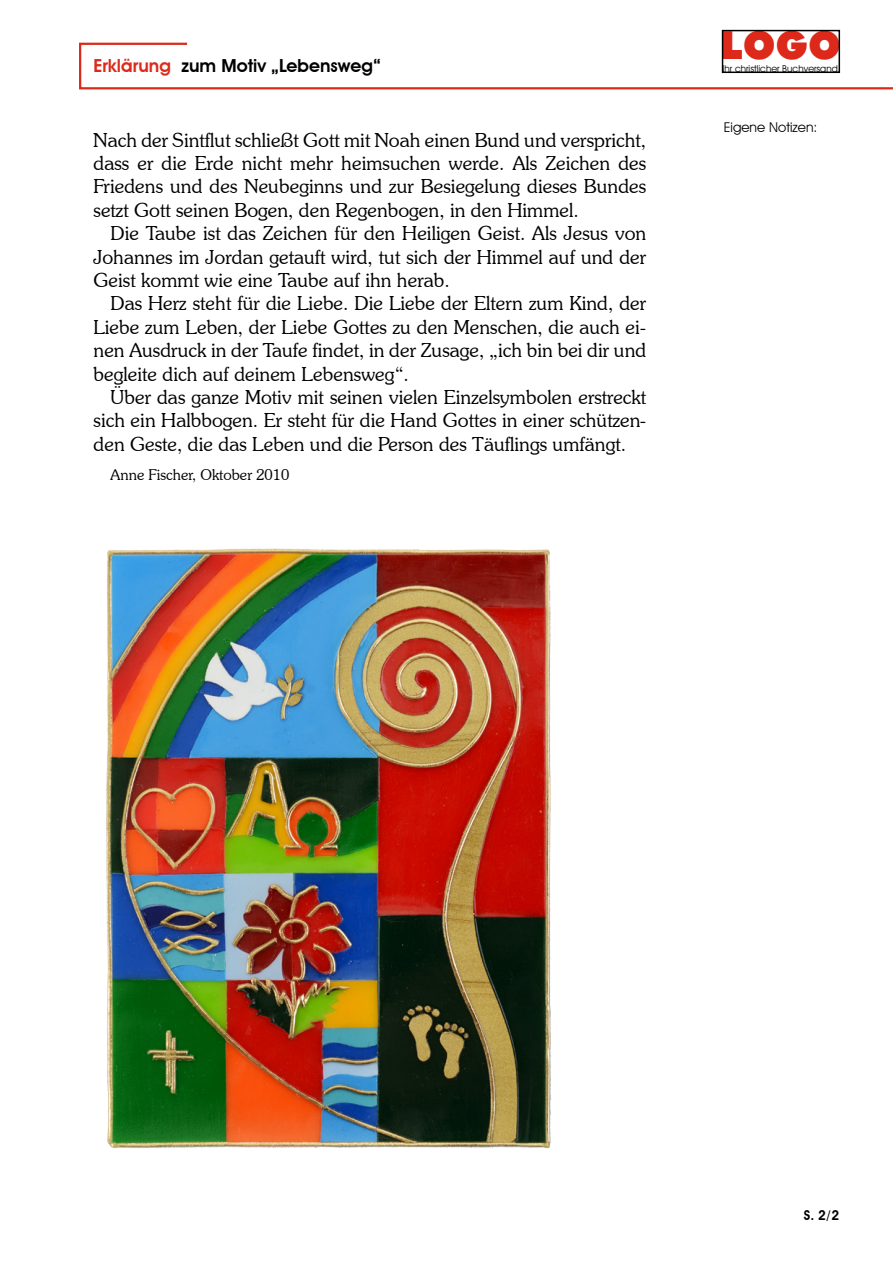
<style>
.page{position:relative;width:893px;height:1263px;background:#fff}
.page>*{position:absolute;margin:0;border:0;box-sizing:border-box;transform-origin:0 0}
.t1{font:900 38.85px "Futura BT";color:#dc291a}
.t2{font:300 19.5px/23.4px "Souvenir IT Cby BT";color:#000;text-align:justify}
.t3{font:600 18px "Avant Garde IT Cby BT";color:#000}
.t4{font:300 15px "Souvenir IT Cby BT";color:#000}
.t5{font:13.5px "Avant Garde IT Cby BT";color:#000}
.t6{font:600 13.5px "Avant Garde IT Cby BT";color:#000}
.t7{font:9.6px "Avant Garde IT Cby BT";color:#000}
.s1{color:#dc291a}
</style>
<div class="page">
<div style="left:722px;top:30px;width:118px;height:43px;border:2px solid #000"></div>
<svg style="left:79px;top:42px;width:814px;height:48px"></svg>
<img style="left:106px;top:548px;width:445px;height:601px">
<p class="t3" style="left:94px;top:55px;width:289px"><span class="s1">Erklärung</span> zum Motiv „Lebensweg“</p>
<p class="t2" style="left:94px;top:128px;width:554px">Nach der Sintflut schließt Gott mit Noah einen Bund und verspricht, dass er die Erde nicht mehr heimsuchen werde. Als Zeichen des Friedens und des Neubeginns und zur Besiegelung dieses Bundes setzt Gott seinen Bogen, den Regenbogen, in den Himmel.</p>
<p class="t2" style="left:94px;top:221px;width:554px;text-indent:17px">Die Taube ist das Zeichen für den Heiligen Geist. Als Jesus von Johannes im Jordan getauft wird, tut sich der Himmel auf und der Geist kommt wie eine Taube auf ihn herab.</p>
<p class="t2" style="left:94px;top:292px;width:554px;text-indent:17px">Das Herz steht für die Liebe. Die Liebe der Eltern zum Kind, der Liebe zum Leben, der Liebe Gottes zu den Menschen, die auch ei&shy;nen Ausdruck in der Taufe findet, in der Zusage, „ich bin bei dir und begleite dich auf deinem Lebensweg“.</p>
<p class="t2" style="left:94px;top:385px;width:554px;text-indent:17px">Über das ganze Motiv mit seinen vielen Einzelsymbolen erstreckt sich ein Halbbogen. Er steht für die Hand Gottes in einer schützen&shy;den Geste, die das Leben und die Person des Täuflings umfängt.</p>
<p class="t4" style="left:111px;top:466px;width:180px">Anne Fischer, Oktober 2010</p>
<h1 class="t1" style="left:720px;top:22px;width:122px">LOGO</h1>
<p class="t7" style="left:723px;top:63px;width:117px">Ihr christlicher Buchversand</p>
<p class="t5" style="left:724px;top:119px;width:95px">Eigene Notizen:</p>
<p class="t6" style="left:804px;top:1207px;width:37px">S. 2/2</p>
</div>
